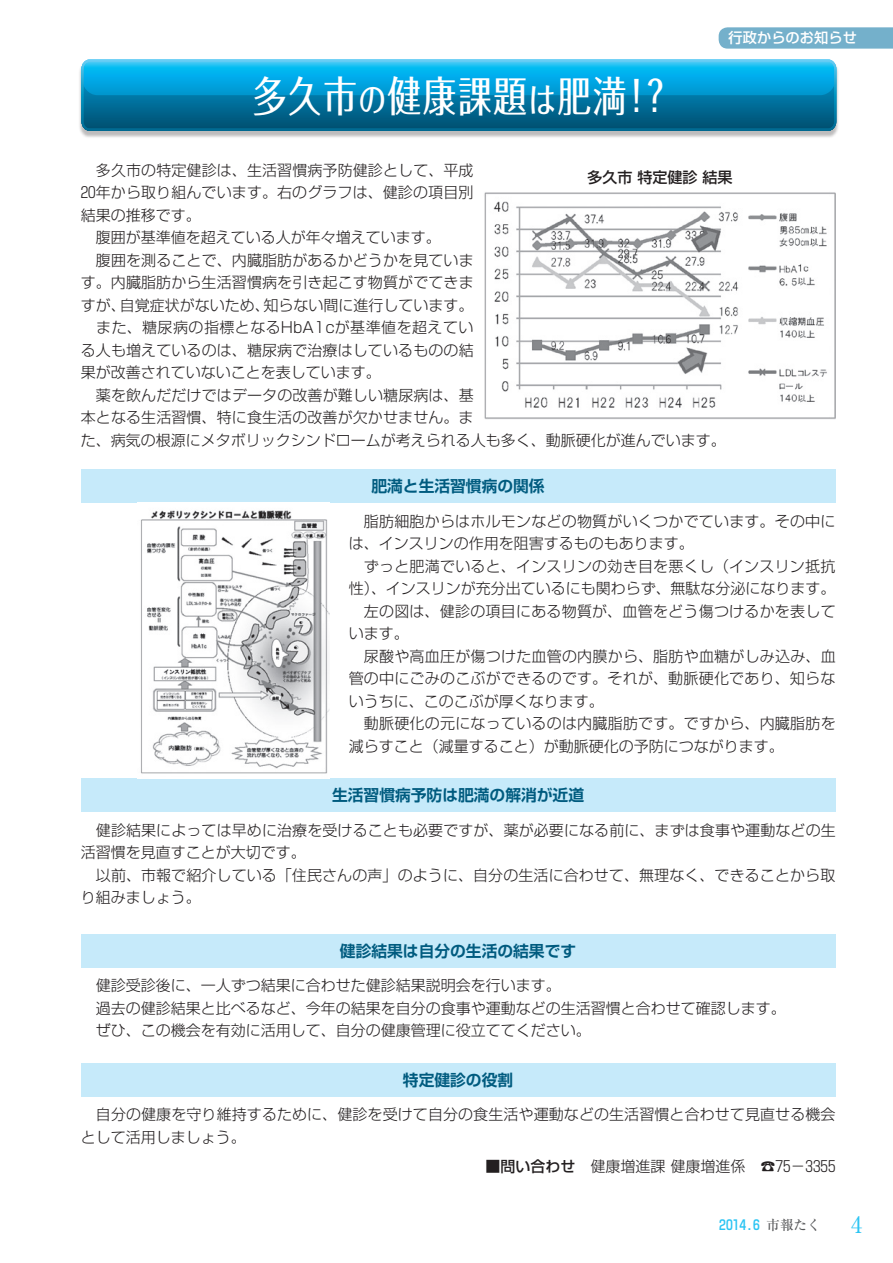
<style>
.page{position:relative;width:893px;height:1263px;background:#fff}
.page>*{position:absolute;margin:0;border:0;box-sizing:border-box;transform-origin:0 0}
.t1{font:500 42px "Folk Pro";letter-spacing:.05em;color:#fff;scale:.8 1}
.t2{font:22.5px "Ryumin Pro";color:#2bc4f3}
.t3{font:700 15.75px "Shin Go Pro De";color:#005b7f}
.t4{font:300 15px/22.5px "Shin Go Pro";letter-spacing:.005em;color:#231f20}
.t5{font:300 15px "Shin Go Pro";letter-spacing:.03em;color:#231f20}
.t6{font:500 15px "Shin Go Pro";color:#231f20}
.t7{font:500 14.25px "Shin Go Pro";color:#fff}
.t8{font:500 13.5px "Shin Go Pro";color:#2bc4f3}
.s1{font-size:34.5px}
.s2{font-weight:500}
.s3{font-family:"Ryumin Pro";color:#57585a}
</style>
<div class="page">
<svg style="left:719px;top:27px;width:174px;height:22px;background:#79b3cd"></svg>
<img style="left:79px;top:66px;width:759px;height:72px">
<svg style="left:81px;top:60px;width:755px;height:71px;background:#0689b9"></svg>
<img style="left:484px;top:192px;width:352px;height:228px">
<div style="left:81px;top:469px;width:755px;height:34px;background:#c6eafa"></div>
<div style="left:81px;top:779px;width:755px;height:33px;background:#c6eafa"></div>
<div style="left:81px;top:934px;width:755px;height:34px;background:#c6eafa"></div>
<div style="left:81px;top:1063px;width:755px;height:34px;background:#c6eafa"></div>
<img style="left:141px;top:510px;width:189px;height:264px">
<h1 class="t1" style="left:253px;top:60px;width:515px">多久市<span class="s1">の</span>健康課題<span class="s1">は</span>肥満！？</h1>
<p class="t7" style="left:729px;top:26px;width:130px">行政からのお知らせ</p>
<p class="t4" style="left:96px;top:157px;width:379px">多久市の特定健診は、生活習慣病予防健診として、平成</p>
<p class="t4" style="left:81px;top:180px;width:394px">２０年から取り組んでいます。右のグラフは、健診の項目別</p>
<p class="t4" style="left:81px;top:202px;width:121px">結果の推移です。</p>
<p class="t4" style="left:96px;top:225px;width:346px">腹囲が基準値を超えている人が年々増えています。</p>
<p class="t4" style="left:96px;top:247px;width:379px">腹囲を測ることで、内臓脂肪があるかどうかを見ていま</p>
<p class="t4" style="left:81px;top:270px;width:394px">す。内臓脂肪から生活習慣病を引き起こす物質がでてきま</p>
<p class="t4" style="left:81px;top:292px;width:394px">すが、自覚症状がないため、知らない間に進行しています。</p>
<p class="t5" style="left:96px;top:315px;width:379px">また、糖尿病の指標となるHbA1cが基準値を超えてい</p>
<p class="t4" style="left:81px;top:337px;width:394px">る人も増えているのは、糖尿病で治療はしているものの結</p>
<p class="t4" style="left:81px;top:360px;width:301px">果が改善されていないことを表しています。</p>
<p class="t4" style="left:96px;top:382px;width:379px">薬を飲んだだけではデータの改善が難しい糖尿病は、基</p>
<p class="t4" style="left:81px;top:405px;width:394px">本となる生活習慣、特に食生活の改善が欠かせません。ま</p>
<p class="t4" style="left:81px;top:427px;width:646px">た、病気の根源にメタボリックシンドロームが考えられる人も多く、動脈硬化が進んでいます。</p>
<p class="t6" style="left:587px;top:165px;width:146px">多久市特定健診結果</p>
<p class="t3" style="left:371px;top:473px;width:175px">肥満と生活習慣病の関係</p>
<p class="t4" style="left:349px;top:508px;width:488px;text-indent:15px">脂肪細胞からはホルモンなどの物質がいくつかでています。その中には、インスリンの作用を阻害するものもあります。</p>
<p class="t4" style="left:364px;top:553px;width:473px">ずっと肥満でいると、インスリンの効き目を悪くし（インスリン抵抗</p>
<p class="t4" style="left:349px;top:575px;width:488px">性）、インスリンが充分出ているにも関わらず、無駄な分泌になります。</p>
<p class="t4" style="left:364px;top:598px;width:473px">左の図は、健診の項目にある物質が、血管をどう傷つけるかを表して</p>
<p class="t4" style="left:349px;top:620px;width:62px">います。</p>
<p class="t4" style="left:364px;top:643px;width:473px">尿酸や高血圧が傷つけた血管の内膜から、脂肪や血糖がしみ込み、血</p>
<p class="t4" style="left:349px;top:665px;width:488px">管の中にごみのこぶができるのです。それが、動脈硬化であり、知らな</p>
<p class="t4" style="left:349px;top:688px;width:257px">いうちに、このこぶが厚くなります。</p>
<p class="t4" style="left:364px;top:710px;width:473px">動脈硬化の元になっているのは内臓脂肪です。ですから、内臓脂肪を</p>
<p class="t4" style="left:349px;top:733px;width:437px">減らすこと（減量すること）が動脈硬化の予防につながります。</p>
<p class="t3" style="left:332px;top:782px;width:253px">生活習慣病予防は肥満の解消が近道</p>
<p class="t4" style="left:81px;top:817px;width:756px;text-indent:15px">健診結果によっては早めに治療を受けることも必要ですが、薬が必要になる前に、まずは食事や運動などの生活習慣を見直すことが大切です。</p>
<p class="t4" style="left:81px;top:862px;width:756px;text-indent:15px">以前、市報で紹介している「住民さんの声」のように、自分の生活に合わせて、無理なく、できることから取り組みましょう。</p>
<p class="t3" style="left:340px;top:938px;width:238px">健診結果は自分の生活の結果です</p>
<p class="t4" style="left:96px;top:973px;width:691px">健診受診後に、一人ずつ結果に合わせた健診結果説明会を行います。<br>過去の健診結果と比べるなど、今年の結果を自分の食事や運動などの生活習慣と合わせて確認します。ぜひ、この機会を有効に活用して、自分の健康管理に役立ててください。</p>
<p class="t3" style="left:403px;top:1067px;width:112px">特定健診の役割</p>
<p class="t4" style="left:81px;top:1102px;width:756px;text-indent:15px">自分の健康を守り維持するために、健診を受けて自分の食生活や運動などの生活習慣と合わせて見直せる機会として活用しましょう。</p>
<p class="t4" style="left:486px;top:1153px;width:351px"><span class="s2">■問い合わせ</span>　健康増進課健康増進係　☎７５−３３５５</p>
<p class="t8" style="left:719px;top:1213px;width:103px">2014.６<span class="s3">市報たく</span></p>
<h2 class="t2" style="left:851px;top:1207px;width:13px">4</h2>
</div>
